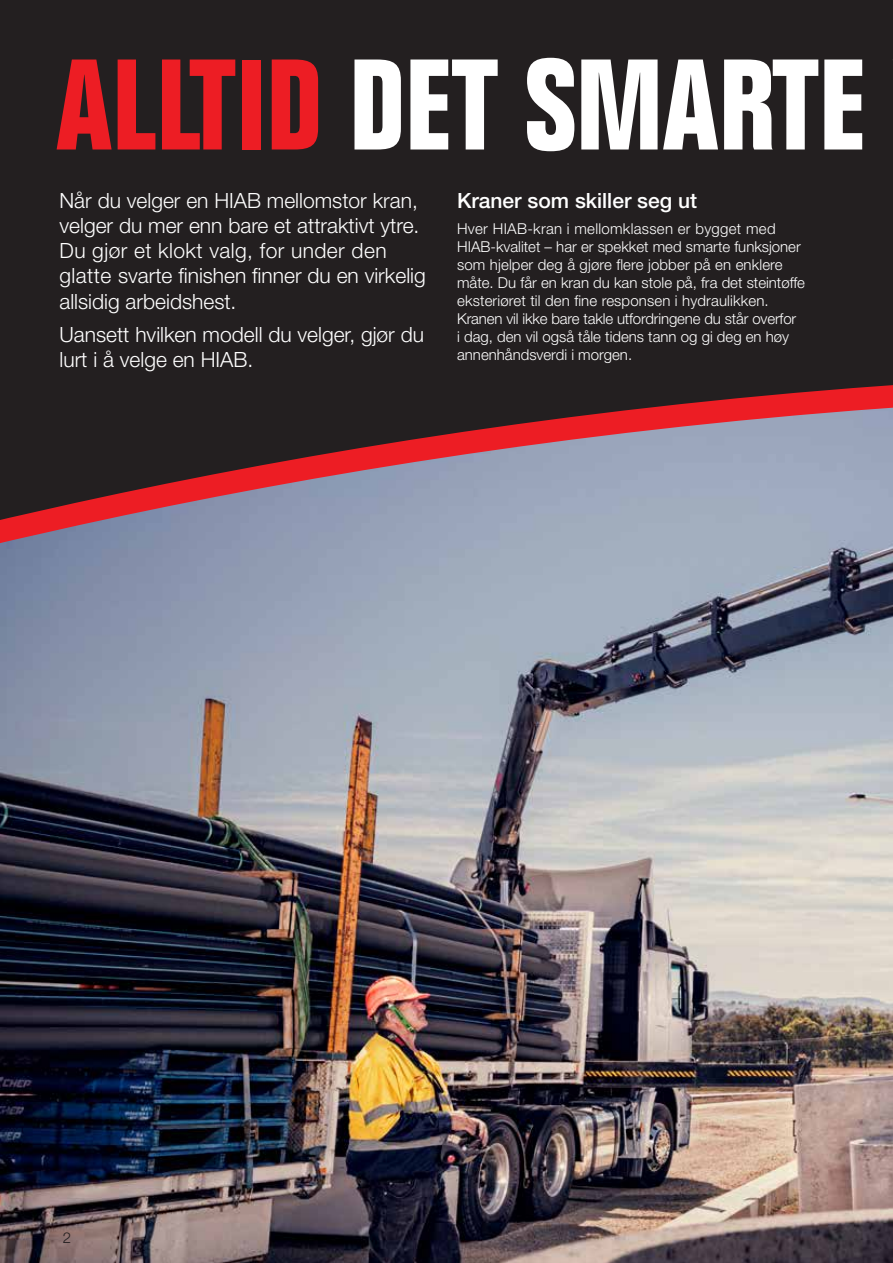
<style>
.page{position:relative;width:893px;height:1263px;background:#fff}
.page>*{position:absolute;margin:0;border:0;box-sizing:border-box;transform-origin:0 0}
.t1{font:700 condensed 126px "Folio Std";color:#fff}
.t2{font:300 21px/25.2px "Helvetica Neue LT Pro";color:#fff}
.t3{font:500 21px "Helvetica Neue LT Pro";color:#fff}
.t4{font:300 15px/18px "Helvetica Neue LT Pro";color:#fff}
.t5{font:300 15px "Helvetica Neue LT Std";color:#231f20}
.s1{color:#ed1d24}
</style>
<div class="page">
<div style="left:0;top:0;width:893px;height:353px;background:#231f20"></div>
<img style="left:0;top:566px;width:893px;height:697px">
<svg style="left:0;top:353px;width:893px;height:213px"></svg>
<h1 class="t1" style="left:56px;top:35px;width:811px"><span class="s1">ALLTID</span> DET SMARTE</h1>
<h2 class="t2" style="left:60px;top:187px;width:368px">Når du velger en HIAB mellomstor kran, velger du mer enn bare et attraktivt ytre.<br>Du gjør et klokt valg, for under den glatte svarte finishen finner du en virkelig allsidig arbeidshest.</h2>
<h2 class="t2" style="left:60px;top:322px;width:366px">Uansett hvilken modell du velger, gjør du lurt i å velge en HIAB.</h2>
<h2 class="t3" style="left:457px;top:188px;width:242px">Kraner som skiller seg ut</h2>
<p class="t4" style="left:457px;top:220px;width:349px">Hver HIAB-kran i mellomklassen er bygget med HIAB-kvalitet – har er spekket med smarte funksjoner som hjelper deg å gjøre flere jobber på en enklere måte. Du får en kran du kan stole på, fra det steintøffe eksteriøret til den fine responsen i hydraulikken.<br>Kranen vil ikke bare takle utfordringene du står overfor<br>i dag, den vil også tåle tidens tann og gi deg en høy annenhåndsverdi i morgen.</p>
<p class="t5" style="left:63px;top:1228px;width:10px">2</p>
</div>
